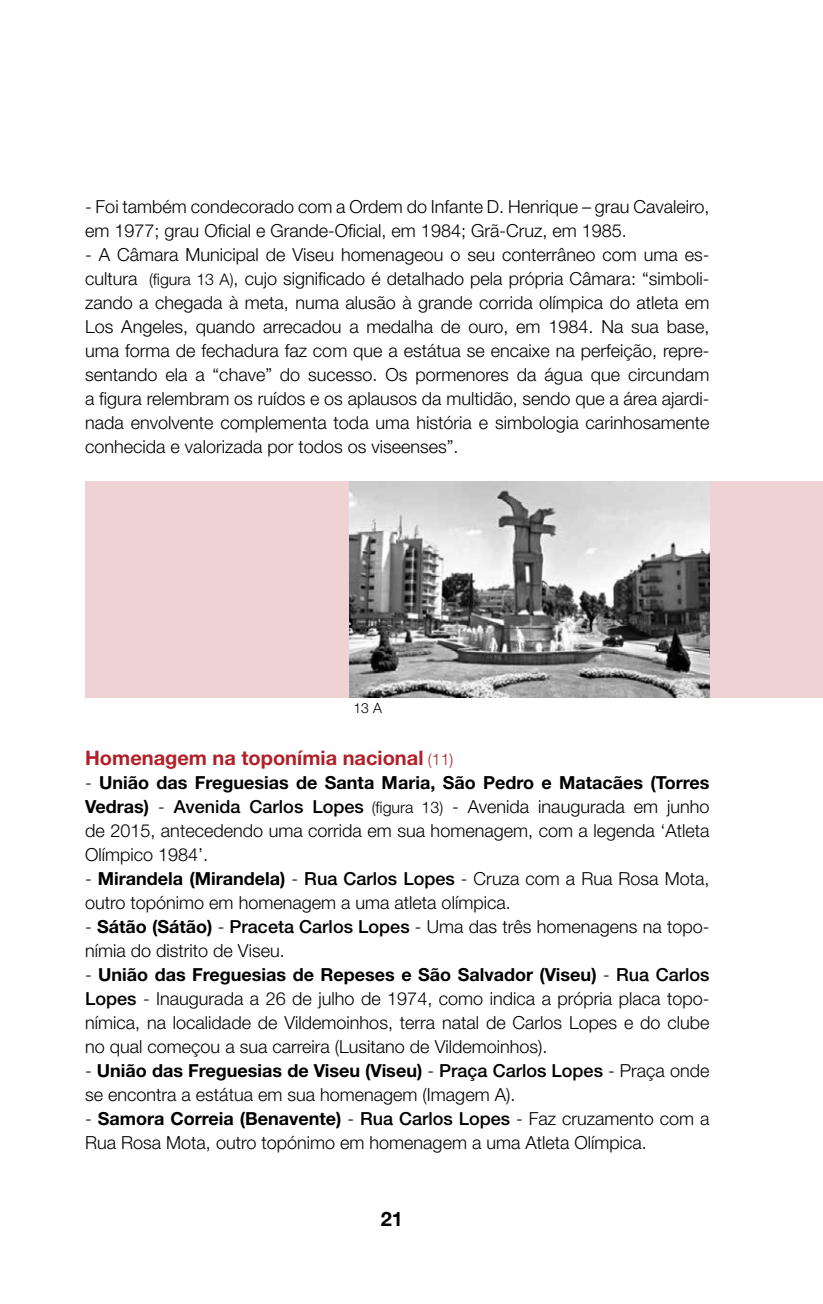
<style>
.page{position:relative;width:823px;height:1304px;background:#fff}
.page>*{position:absolute;margin:0;border:0;box-sizing:border-box;transform-origin:0 0}
.t1{font:700 20px "Helvetica Neue";color:#b12028}
.t2{font:700 20px "Helvetica Neue";color:#000}
.t3{font:300 18px/24px "Helvetica Neue";color:#000}
.t4{font:300 14px "Helvetica Neue";color:#000}
.s1{font-size:16px}
.s2{font-weight:300;font-size:16px}
.s3{font-weight:700}
.s4{font-weight:500}
</style>
<div class="page">
<div style="left:85px;top:481px;width:737px;height:217px;background:#efd2d4"></div>
<img style="left:349px;top:481px;width:360px;height:217px">
<p class="t3" style="left:85px;top:194px;width:625px">- Foi também condecorado com a Ordem do Infante D. Henrique – grau Cavaleiro, em 1977; grau Oficial e Grande-Oficial, em 1984; Grã-Cruz, em 1985.</p>
<p class="t3" style="left:85px;top:242px;width:625px;text-align:justify">- A Câmara Municipal de Viseu homenageou o seu conterrâneo com uma es&shy;cultura <span class="s1">(figura 13 A)</span>, cujo significado é detalhado pela própria Câmara: “simboli&shy;zando a chegada à meta, numa alusão à grande corrida olímpica do atleta em Los Angeles, quando arrecadou a medalha de ouro, em 1984. Na sua base, uma forma de fechadura faz com que a estátua se encaixe na perfeição, repre&shy;sentando ela a “chave” do sucesso. Os pormenores da água que circundam a figura relembram os ruídos e os aplausos da multidão, sendo que a área ajardi&shy;nada envolvente complementa toda uma história e simbologia carinhosamente conhecida e valorizada por todos os viseenses”.</p>
<p class="t4" style="left:353px;top:699px;width:30px">13 A</p>
<p class="t1" style="left:85px;top:745px;width:369px">Homenagem na toponímia nacional <span class="s2">(11)</span></p>
<p class="t3" style="left:85px;top:770px;width:625px;text-align:justify">- <span class="s3">União das Freguesias de Santa Maria, São Pedro e Matacães (Torres Vedras)</span> - <span class="s4">Avenida Carlos Lopes</span> <span class="s1">(figura 13)</span> - Avenida inaugurada em junho de 2015, antecedendo uma corrida em sua homenagem, com a legenda ‘Atleta Olímpico 1984’.</p>
<p class="t3" style="left:85px;top:866px;width:625px">- <span class="s3">Mirandela (Mirandela)</span> - <span class="s4">Rua Carlos Lopes</span> - Cruza com a Rua Rosa Mota, outro topónimo em homenagem a uma atleta olímpica.</p>
<p class="t3" style="left:85px;top:914px;width:625px">- <span class="s3">Sátão (Sátão)</span> - <span class="s4">Praceta Carlos Lopes</span> - Uma das três homenagens na topo&shy;nímia do distrito de Viseu.</p>
<p class="t3" style="left:85px;top:962px;width:625px;text-align:justify">- <span class="s3">União das Freguesias de Repeses e São Salvador (Viseu)</span> - <span class="s4">Rua Carlos Lopes</span> - Inaugurada a 26 de julho de 1974, como indica a própria placa topo&shy;nímica, na localidade de Vildemoinhos, terra natal de Carlos Lopes e do clube no qual começou a sua carreira (Lusitano de Vildemoinhos).</p>
<p class="t3" style="left:85px;top:1058px;width:625px">- <span class="s3">União das Freguesias de Viseu (Viseu)</span> - <span class="s4">Praça Carlos Lopes</span> - Praça onde se encontra a estátua em sua homenagem (Imagem A).</p>
<p class="t3" style="left:85px;top:1106px;width:625px">- <span class="s3">Samora Correia (Benavente)</span> - <span class="s4">Rua Carlos Lopes</span> - Faz cruzamento com a<br>Rua Rosa Mota, outro topónimo em homenagem a uma Atleta Olímpica.</p>
<p class="t2" style="left:380px;top:1207px;width:24px">21</p>
</div>
